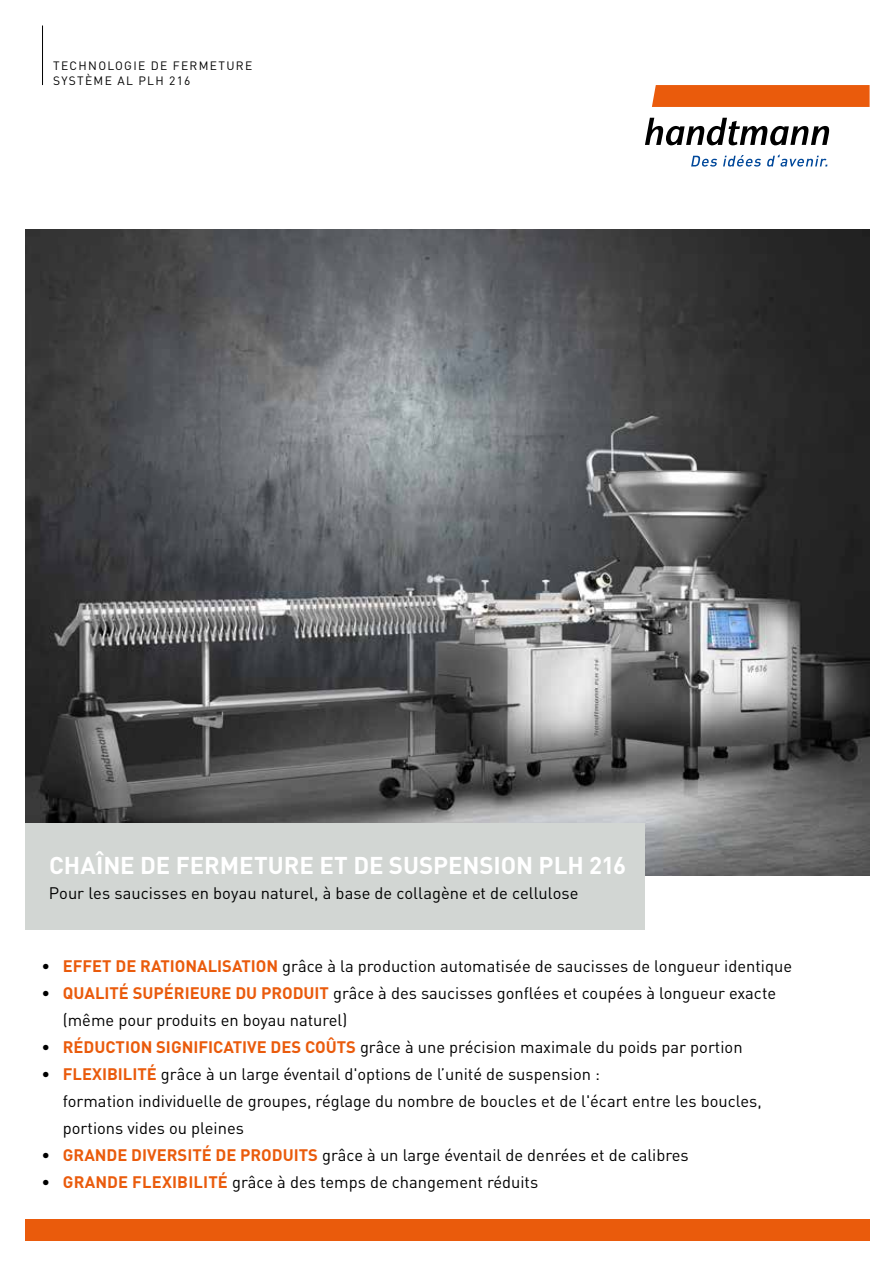
<style>
.page{position:relative;width:893px;height:1263px;background:#fff}
.page>*{position:absolute;margin:0;border:0;box-sizing:border-box;transform-origin:0 0}
.t1{font:700 24px "DIN Pro";letter-spacing:-.005em;color:#fff}
.t2{font:16.5px/27px "DIN Pro";color:#000}
.t3{font:12px/15px "DIN Pro";letter-spacing:.11em;color:#000}
.s1{font-weight:700;color:#ea5b0c}
</style>
<div class="page">
<img style="left:26px;top:230px;width:844px;height:645px">
<div style="left:26px;top:1219px;width:844px;height:21px;background:#ea5b0c"></div>
<hr style="left:42px;top:26px;width:1px;height:59px;background:#000">
<div style="left:26px;top:823px;width:619px;height:107px;background:#d2d6d3"></div>
<svg style="left:652px;top:85px;width:218px;height:22px"></svg>
<svg style="left:645px;top:118px;width:184px;height:27px"></svg>
<svg style="left:691px;top:156px;width:26px;height:11px"></svg>
<svg style="left:723px;top:155px;width:38px;height:12px"></svg>
<svg style="left:767px;top:154px;width:60px;height:13px"></svg>
<p class="t3" style="left:53px;top:57px;width:201px">TECHNOLOGIE DE FERMETURE<br>SYSTÈME AL PLH 216</p>
<h1 class="t1" style="left:49px;top:846px;width:578px">CHAÎNE DE FERMETURE ET DE SUSPENSION PLH 216</h1>
<p class="t2" style="left:49px;top:877px;width:531px">Pour les saucisses en boyau naturel, à base de collagène et de cellulose</p>
<p class="t2" style="left:42px;top:951px;width:752px">• <span class="s1">EFFET DE RATIONALISATION</span> grâce à la production automatisée de saucisses de longueur identique</p>
<p class="t2" style="left:63px;top:978px;width:715px;text-indent:-21px">• <span class="s1">QUALITÉ SUPÉRIEURE DU PRODUIT</span> grâce à des saucisses gonflées et coupées à longueur exacte (même pour produits en boyau naturel)</p>
<p class="t2" style="left:42px;top:1032px;width:702px">• <span class="s1">RÉDUCTION SIGNIFICATIVE DES COÛTS</span> grâce à une précision maximale du poids par portion</p>
<p class="t2" style="left:63px;top:1059px;width:700px;text-indent:-21px">• <span class="s1">FLEXIBILITÉ</span> grâce à un large éventail d'options de l’unité de suspension :<br>formation individuelle de groupes, réglage du nombre de boucles et de l'écart entre les boucles, portions vides ou pleines</p>
<p class="t2" style="left:42px;top:1140px;width:649px">• <span class="s1">GRANDE DIVERSITÉ DE PRODUITS</span> grâce à un large éventail de denrées et de calibres</p>
<p class="t2" style="left:42px;top:1167px;width:498px">• <span class="s1">GRANDE FLEXIBILITÉ</span> grâce à des temps de changement réduits</p>
</div>
